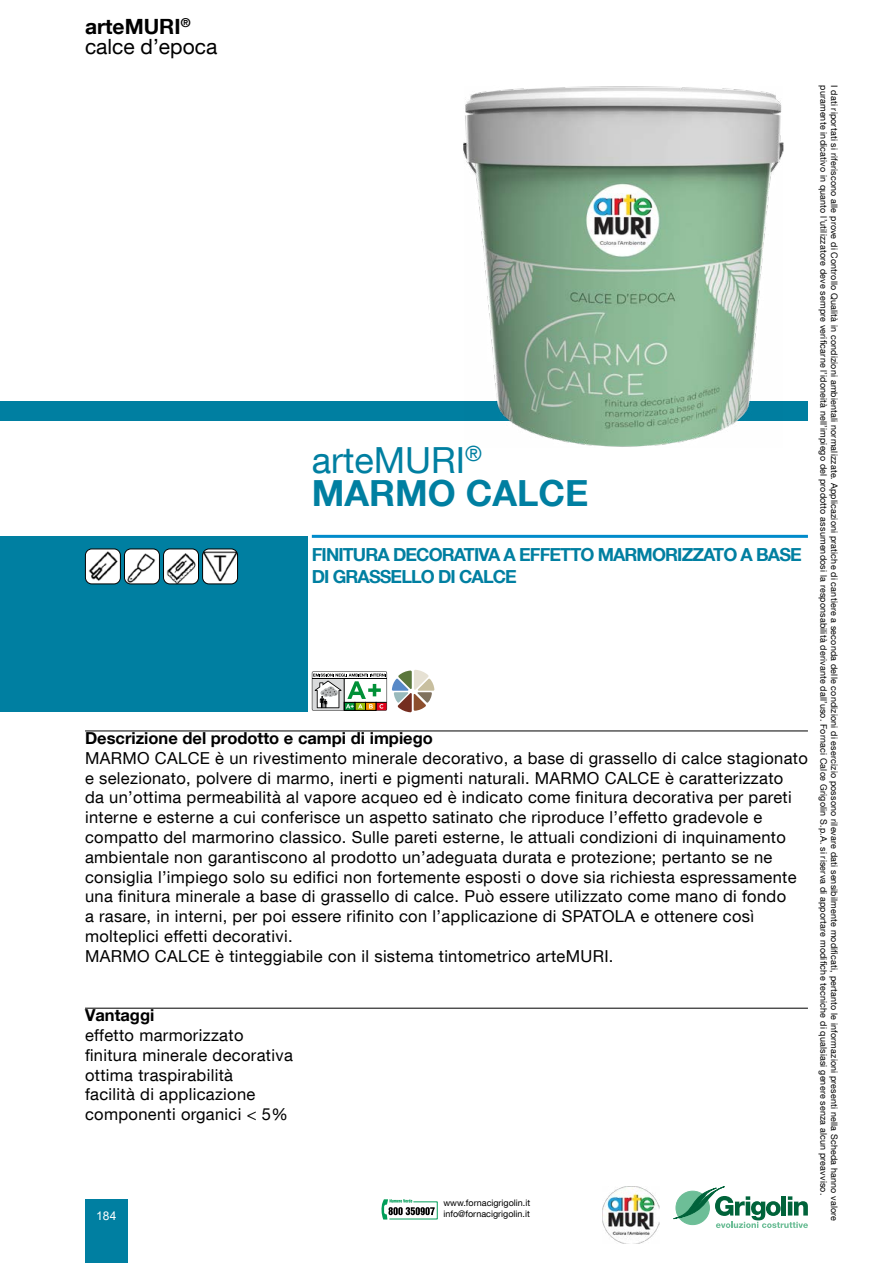
<style>
.page{position:relative;width:893px;height:1263px;background:#fff}
.page>*{position:absolute;margin:0;border:0;box-sizing:border-box;transform-origin:0 0}
.t1{font:700 36px/33px "Helvetica Neue LT Com";color:#007fa1}
.t2{font:21px/19.5px "Helvetica Neue LT Com";color:#000}
.t3{font:700 18px/21.6px "Helvetica Neue LT Com";letter-spacing:-.05em;color:#007fa1}
.t4{font:16.5px/19.8px "Helvetica Neue LT Com";letter-spacing:.02em;color:#000}
.t5{font:700 16.5px "Helvetica Neue LT Com";color:#000}
.t6{font:12px "Arial";color:#fff}
.t7{font:9px "Helvetica Neue LT Com";letter-spacing:.02em;color:#000}
.t8{font:9px "Helvetica Neue LT Com";color:#000}
.s1{font-weight:700}
.s2{font-weight:400}
</style>
<div class="page">
<svg style="left:673px;top:1186px;width:135px;height:42px"></svg>
<div style="left:85px;top:1199px;width:43px;height:64px;background:#007fa1"></div>
<img style="left:603px;top:1186px;width:57px;height:58px">
<svg style="left:381px;top:1199px;width:57px;height:20px"></svg>
<div style="left:0;top:536px;width:307px;height:176px;background:#007fa1"></div>
<img style="left:85px;top:549px;width:34px;height:34px">
<div style="left:85px;top:549px;width:36px;height:35px;border:1px solid #000;border-radius:6px"></div>
<img style="left:124px;top:550px;width:35px;height:34px">
<div style="left:124px;top:549px;width:36px;height:35px;border:1px solid #000;border-radius:6px"></div>
<img style="left:164px;top:550px;width:34px;height:34px">
<div style="left:163px;top:549px;width:36px;height:35px;border:1px solid #000;border-radius:6px"></div>
<svg style="left:203px;top:549px;width:35px;height:35px"></svg>
<img style="left:204px;top:552px;width:32px;height:29px">
<div style="left:202px;top:549px;width:36px;height:35px;border:1px solid #000;border-radius:6px"></div>
<hr style="left:85px;top:731px;width:723px;height:1px;background:#000">
<hr style="left:85px;top:1008px;width:723px;height:1px;background:#000">
<hr style="left:312px;top:535px;width:496px;height:3px;background:#008bcb">
<svg style="left:312px;top:670px;width:122px;height:42px"></svg>
<div style="left:0;top:401px;width:808px;height:19px;background:#007fa1"></div>
<img style="left:463px;top:86px;width:320px;height:361px">
<p class="t2" style="left:85px;top:16px;width:134px"><span class="s1">arteMURI</span><sup>® </sup>calce d’epoca</p>
<h1 class="t1" style="left:312px;top:442px;width:278px"><span class="s2">arteMURI</span><sup>®<br></sup>MARMO CALCE</h1>
<p class="t3" style="left:312px;top:544px;width:491px">FINITURA DECORATIVA A EFFETTO MARMORIZZATO A BASE<br>DI GRASSELLO DI CALCE</p>
<p class="t5" style="left:85px;top:727px;width:349px">Descrizione del prodotto e campi di impiego</p>
<p class="t4" style="left:85px;top:747px;width:724px">MARMO CALCE è un rivestimento minerale decorativo, a base di grassello di calce stagionato e selezionato, polvere di marmo, inerti e pigmenti naturali. MARMO CALCE è caratterizzato<br>da un’ottima permeabilità al vapore acqueo ed è indicato come finitura decorativa per pareti interne e esterne a cui conferisce un aspetto satinato che riproduce l’effetto gradevole e compatto del marmorino classico. Sulle pareti esterne, le attuali condizioni di inquinamento ambientale non garantiscono al prodotto un’adeguata durata e protezione; pertanto se ne consiglia l’impiego solo su edifici non fortemente esposti o dove sia richiesta espressamente una finitura minerale a base di grassello di calce. Può essere utilizzato come mano di fondo<br>a rasare, in interni, per poi essere rifinito con l’applicazione di SPATOLA e ottenere così molteplici effetti decorativi.<br>MARMO CALCE è tinteggiabile con il sistema tintometrico arteMURI.</p>
<p class="t5" style="left:85px;top:1005px;width:71px">Vantaggi</p>
<p class="t4" style="left:85px;top:1025px;width:209px">effetto marmorizzato finitura minerale decorativa ottima traspirabilità<br>facilità di applicazione componenti organici &lt; 5%</p>
<p class="t8" style="left:443px;top:1197px;width:88px">www.fornacigrigolin.it</p>
<p class="t6" style="left:96px;top:1207px;width:22px">184</p>
<p class="t8" style="left:443px;top:1208px;width:88px">info@fornacigrigolin.it</p>
<p class="t7" style="left:829px;top:85px;width:1112px;rotate:90deg">puramente indicativo in quanto l’utilizzatore deve sempre verificarne l’idoneità nell’impiego del prodotto assumendosi la responsabilità derivante dall’uso. Fornaci Calce Grigolin S.p.A. si riserva di apportare modifiche tecniche di qualsiasi genere senza alcun preavviso.</p>
<p class="t7" style="left:840px;top:85px;width:1138px;rotate:90deg">I dati riportati si riferiscono alle prove di Controllo Qualità in condizioni ambientali normalizzate. Applicazioni pratiche di cantiere a seconda delle condizioni di esercizio possono rilevare dati sensibilmente modificati, pertanto le informazioni presenti nella Scheda hanno valore</p>
</div>
